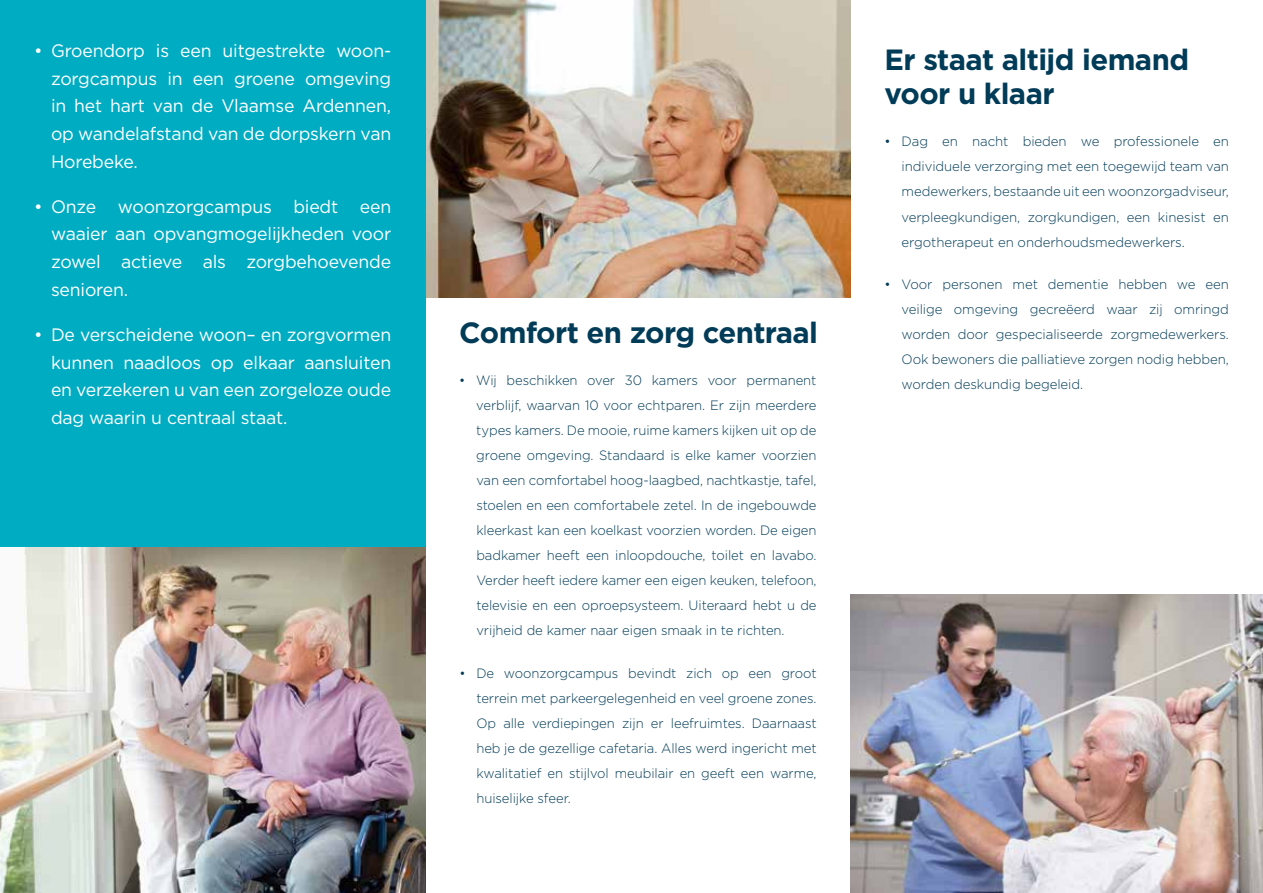
<style>
.page{position:relative;width:1263px;height:893px;background:#fff}
.page>*{position:absolute;margin:0;border:0;box-sizing:border-box;transform-origin:0 0}
.t1{font:700 29.25px/34.5px "Gotham";letter-spacing:-.02em;color:#003b57}
.t2{font:18px/27.8px "Gotham";letter-spacing:-.01em;color:#fff;text-align:justify}
.t3{font:300 13.5px/25px "Gotham";letter-spacing:-.005em;color:#003b57;text-align:justify}
</style>
<div class="page">
<img style="left:425px;top:0;width:425px;height:298px">
<div style="left:0;top:0;width:425px;height:893px;background:#00acc2"></div>
<img style="left:0;top:548px;width:425px;height:345px">
<img style="left:850px;top:595px;width:413px;height:298px">
<h2 class="t2" style="left:51px;top:36px;width:342px;text-indent:-17px">• Groendorp is een uitgestrekte woon&shy;zorgcampus in een groene omgeving in het hart van de Vlaamse Ardennen, op wandelafstand van de dorpskern van Horebeke.</h2>
<h2 class="t2" style="left:51px;top:192px;width:342px;text-indent:-17px">• Onze woonzorgcampus biedt een waaier aan opvangmogelijkheden voor zowel actieve als zorgbehoevende senioren.</h2>
<h2 class="t2" style="left:51px;top:320px;width:342px;text-indent:-17px">• De verscheidene woon– en zorgvormen kunnen naadloos op elkaar aansluiten en verzekeren u van een zorgeloze oude dag waarin u centraal staat.</h2>
<h1 class="t1" style="left:459px;top:314px;width:360px">Comfort en zorg centraal</h1>
<p class="t3" style="left:476px;top:367px;width:342px;text-indent:-17px">• Wij beschikken over 30 kamers voor permanent verblijf, waarvan 10 voor echtparen. Er zijn meerdere types kamers. De mooie, ruime kamers kijken uit op de groene omgeving. Standaard is elke kamer voorzien van een comfortabel hoog-laagbed, nachtkastje, tafel, stoelen en een comfortabele zetel. In de ingebouwde kleerkast kan een koelkast voorzien worden. De eigen badkamer heeft een inloopdouche, toilet en lavabo.<br>Verder heeft iedere kamer een eigen keuken, telefoon, televisie en een oproepsysteem. Uiteraard hebt u de vrijheid de kamer naar eigen smaak in te richten.</p>
<p class="t3" style="left:476px;top:660px;width:342px;text-indent:-17px">• De woonzorgcampus bevindt zich op een groot terrein met parkeergelegenheid en veel groene zones.<br>Op alle verdiepingen zijn er leefruimtes. Daarnaast heb je de gezellige cafetaria. Alles werd ingericht met kwalitatief en stijlvol meubilair en geeft een warme, huiselijke sfeer.</p>
<h1 class="t1" style="left:884px;top:41px;width:306px">Er staat altijd iemand voor u klaar</h1>
<p class="t3" style="left:901px;top:129px;width:329px;text-indent:-17px">• Dag en nacht bieden we professionele en individuele verzorging met een toegewijd team van medewerkers, bestaande uit een woonzorgadviseur, verpleegkundigen, zorgkundigen, een kinesist en ergotherapeut en onderhoudsmedewerkers.</p>
<p class="t3" style="left:901px;top:271px;width:329px;text-indent:-17px">• Voor personen met dementie hebben we een veilige omgeving gecreëerd waar zij omringd worden door gespecialiseerde zorgmedewerkers.<br>Ook bewoners die palliatieve zorgen nodig hebben, worden deskundig begeleid.</p>
</div>
